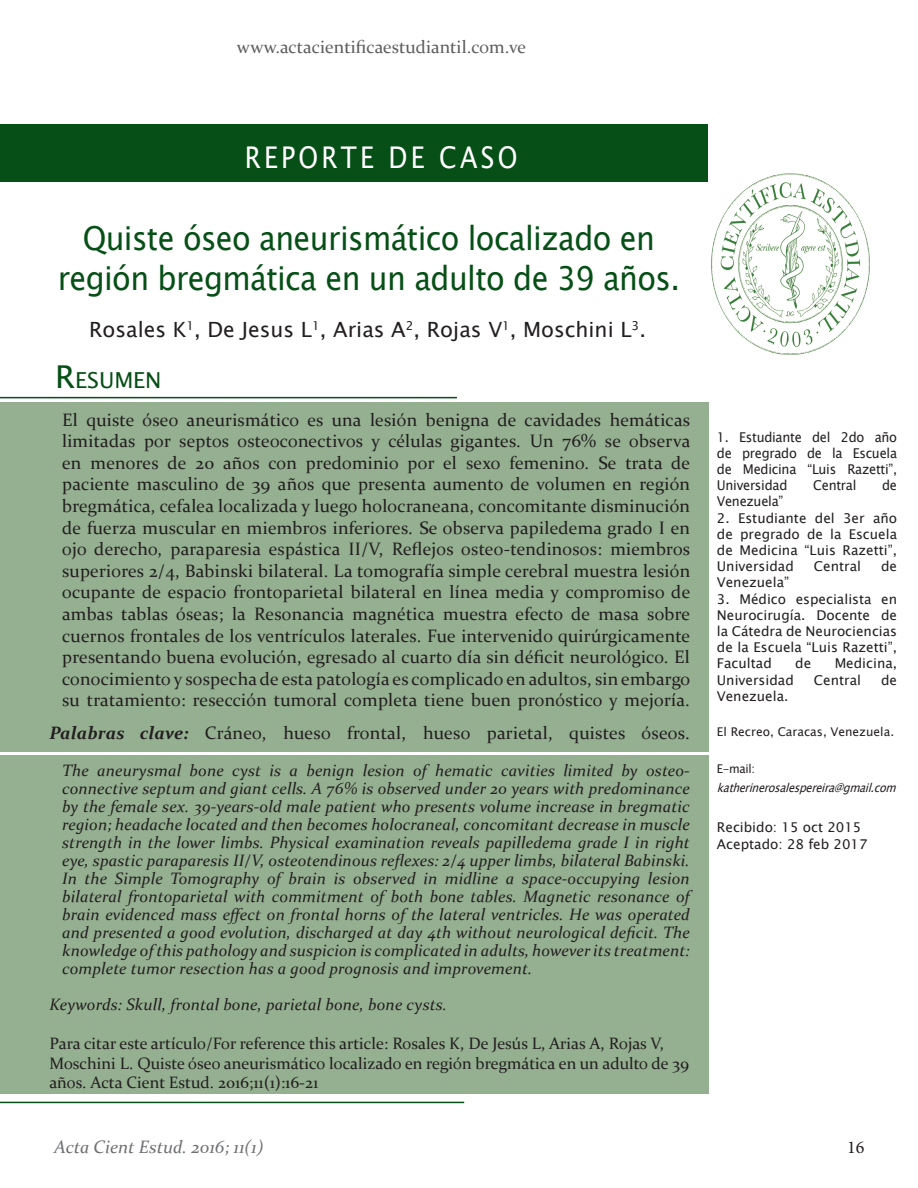
<style>
.page{position:relative;width:918px;height:1188px;background:#fff}
.page>*{position:absolute;margin:0;border:0;box-sizing:border-box;transform-origin:0 0}
.t1{font:33px/39.6px "Lucida Sans Unicode";letter-spacing:-.02em;color:#064f16;text-align:center;scale:.92 1}
.t2{font:30px "Lucida Sans Unicode";letter-spacing:.13em;color:#fff;scale:.85 1}
.t3{font:22.05px "Lucida Sans Unicode";color:#064f16}
.t4{font:21px "Lucida Sans Unicode";color:#231f20}
.t5{font:18px/21.6px "Constantia";letter-spacing:.01em;color:#231f20;text-align:justify}
.t6{font:18px "Constantia";color:#5f5f62}
.t7{font:italic 18px "Constantia";color:#6f7073}
.t8{font:18px "Minion Pro";color:#231f20}
.t9{font:italic 16.5px/18px "Constantia";letter-spacing:.01em;color:#231f20;text-align:justify}
.t10{font:16.5px/19.8px "Constantia";color:#231f20}
.t11{font:13.5px/16.2px "Lucida Sans Unicode";color:#231f20;text-align:justify}
.t12{font:13.5px/16.2px "Lucida Sans Unicode";color:#231f20;text-align:justify;scale:.95 1}
.t13{font:13.5px "Lucida Sans Unicode";letter-spacing:-.02em;color:#231f20;scale:.95 1}
.t14{font:italic 12px "Lucida Sans Unicode";color:#231f20;scale:.9 1}
.t15{font:12px "Lucida Sans Unicode";color:#231f20}
.t16{font:12px "Lucida Sans Unicode";color:#231f20;scale:.95 1}
.s1{font-size:31.5px}
.s2{font-weight:700;font-style:italic}
</style>
<div class="page">
<img style="left:712px;top:173px;width:158px;height:182px">
<div style="left:0;top:124px;width:708px;height:57px;background:#064f16"></div>
<div style="left:0;top:402px;width:708px;height:350px;background:#95af91"></div>
<hr style="left:0;top:397px;width:457px;height:1px;background:#064f16">
<div style="left:0;top:755px;width:708px;height:338px;background:#95af91"></div>
<hr style="left:0;top:1102px;width:464px;height:1px;background:#064f16">
<p class="t6" style="left:237px;top:34px;width:291px">www.actacientificaestudiantil.com.ve</p>
<h2 class="t2" style="left:245px;top:133px;width:322px">REPORTE DE CASO</h2>
<p class="t1" style="left:58px;top:219px;width:678px">Quiste óseo aneurismático localizado en región bregmática en un adulto de 39 años.</p>
<p class="t4" style="left:89px;top:313px;width:558px">Rosales K<sup>1</sup>, De Jesus L<sup>1</sup>, Arias A<sup>2</sup>, Rojas V<sup>1</sup>, Moschini L<sup>3</sup>.</p>
<p class="t3" style="left:55px;top:363px;width:108px"><span class="s1">R</span>ESUMEN</p>
<p class="t5" style="left:62px;top:408px;width:630px">El quiste óseo aneurismático es una lesión benigna de cavidades hemáticas limitadas por septos osteoconectivos y células gigantes. Un 76% se observa en menores de 20 años con predominio por el sexo femenino. Se trata de paciente masculino de 39 años que presenta aumento de volumen en región bregmática, cefalea localizada y luego holocraneana, concomitante disminución de fuerza muscular en miembros inferiores. Se observa papiledema grado I en ojo derecho, paraparesia espástica II/V, Reflejos osteo-tendinosos: miembros superiores 2/4, Babinski bilateral. La tomografía simple cerebral muestra lesión ocupante de espacio frontoparietal bilateral en línea media y compromiso de ambas tablas óseas; la Resonancia magnética muestra efecto de masa sobre cuernos frontales de los ventrículos laterales. Fue intervenido quirúrgicamente presentando buena evolución, egresado al cuarto día sin déficit neurológico. El conocimiento y sospecha de esta patología es complicado en adultos, sin embargo su tratamiento: resección tumoral completa tiene buen pronóstico y mejoría.</p>
<p class="t5" style="left:49px;top:721px;width:642px"><span class="s2">Palabras clave:</span> Cráneo, hueso frontal, hueso parietal, quistes óseos.</p>
<p class="t9" style="left:62px;top:760px;width:629px">The aneurysmal bone cyst is a benign lesion of hematic cavities limited by osteo&shy;connective septum and giant cells. A 76% is observed under 20 years with predominance by the female sex. 39-years-old male patient who presents volume increase in bregmatic region; headache located and then becomes holocraneal, concomitant decrease in muscle strength in the lower limbs. Physical examination reveals papilledema grade I in right eye, spastic paraparesis II/V, osteotendinous reflexes: 2/4 upper limbs, bilateral Babinski.<br>In the Simple Tomography of brain is observed in midline a space-occupying lesion bilateral frontoparietal with commitment of both bone tables. Magnetic resonance of brain evidenced mass effect on frontal horns of the lateral ventricles. He was operated and presented a good evolution, discharged at day 4th without neurological deficit. The knowledge of this pathology and suspicion is complicated in adults, however its treatment: complete tumor resection has a good prognosis and improvement.</p>
<p class="t9" style="left:49px;top:995px;width:399px">Keywords: Skull, frontal bone, parietal bone, bone cysts.</p>
<p class="t10" style="left:49px;top:1032px;width:641px">Para citar este artículo/For reference this article: Rosales K, De Jesús L, Arias A, Rojas V,<br>Moschini L. Quiste óseo aneurismático localizado en región bregmática en un adulto de 39 años. Acta Cient Estud. 2016;11(1):16-21</p>
<p class="t12" style="left:717px;top:429px;width:191px">1. Estudiante del 2do año de pregrado de la Escuela de Medicina “Luis Razetti”, Universidad</p>
<p class="t13" style="left:813px;top:475px;width:47px">Central</p>
<p class="t12" style="left:882px;top:477px;width:17px">de</p>
<p class="t13" style="left:717px;top:491px;width:71px">Venezuela”</p>
<p class="t11" style="left:717px;top:510px;width:182px">2. Estudiante del 3er año de pregrado de la Escuela de Medicina “Luis Razetti”, Universidad</p>
<p class="t11" style="left:814px;top:558px;width:49px">Central</p>
<p class="t11" style="left:881px;top:558px;width:18px">de</p>
<p class="t11" style="left:717px;top:575px;width:74px">Venezuela”</p>
<p class="t11" style="left:717px;top:591px;width:182px">3. Médico especialista en Neurocirugía. Docente de la Cátedra de Neurociencias de la Escuela “Luis Razetti”, Facultad</p>
<p class="t11" style="left:795px;top:656px;width:18px">de</p>
<p class="t11" style="left:835px;top:656px;width:64px">Medicina,</p>
<p class="t11" style="left:717px;top:672px;width:78px">Universidad</p>
<p class="t11" style="left:814px;top:672px;width:49px">Central</p>
<p class="t11" style="left:881px;top:672px;width:18px">de</p>
<p class="t11" style="left:717px;top:688px;width:73px">Venezuela.</p>
<p class="t15" style="left:717px;top:722px;width:179px">El Recreo, Caracas, Venezuela.</p>
<p class="t16" style="left:717px;top:759px;width:42px">E-mail:</p>
<p class="t14" style="left:717px;top:778px;width:206px">katherinerosalespereira@gmail.com</p>
<p class="t11" style="left:717px;top:820px;width:146px">Recibido: 15 oct 2015</p>
<p class="t11" style="left:717px;top:836px;width:152px">Aceptado: 28 feb 2017</p>
<p class="t7" style="left:54px;top:1135px;width:211px">Acta Cient Estud. 2016; 11(1)</p>
<p class="t8" style="left:847px;top:1135px;width:19px">16</p>
</div>
